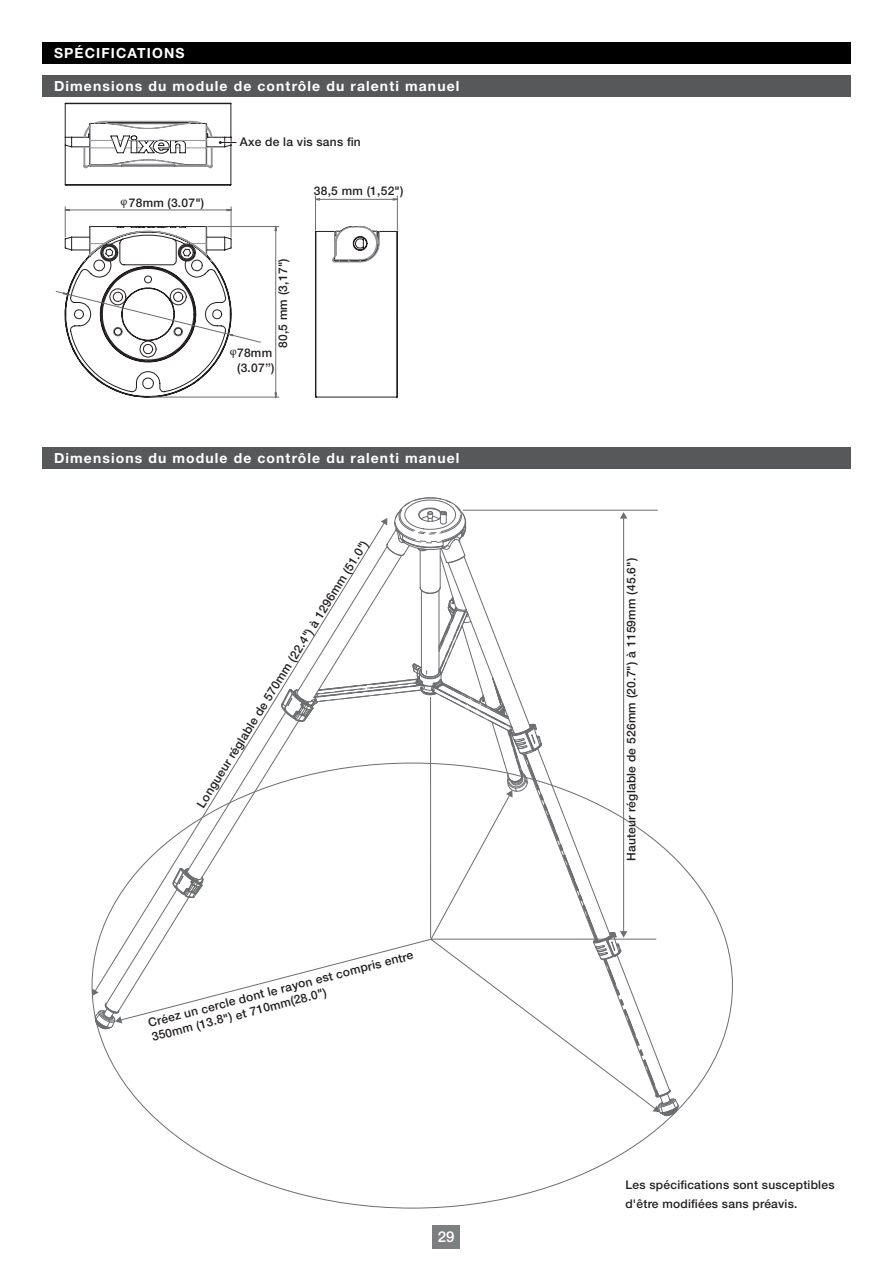
<style>
.page{position:relative;width:893px;height:1263px;background:#fff}
.page>*{position:absolute;margin:0;border:0;box-sizing:border-box;transform-origin:0 0}
.toc_main{font:500 15px "Helvetica Neue LT Std";color:#fff}
.toc_main-2{font:700 13.95px "Helvetica Neue LT Std";letter-spacing:.08em;color:#fff}
.toc_main-3{font:500 12px/19.5px "Helvetica Neue LT Std";letter-spacing:.02em;color:#231f20}
.t1{font:12px "Minion Pro";color:#231f20}
</style>
<div class="page">
<svg style="left:92px;top:497px;width:587px;height:619px"></svg>
<svg style="left:315px;top:195px;width:83px;height:203px"></svg>
<svg style="left:55px;top:102px;width:225px;height:296px"></svg>
<div style="left:432px;top:1225px;width:28px;height:24px;background:#7c7f80"></div>
<div style="left:42px;top:42px;width:808px;height:22px;background:#000001"></div>
<div style="left:42px;top:75px;width:808px;height:22px;background:#57585a"></div>
<div style="left:42px;top:447px;width:808px;height:22px;background:#57585a"></div>
<p class="toc_main-2" style="left:54px;top:44px;width:132px">SPÉCIFICATIONS</p>
<p class="toc_main-2" style="left:54px;top:78px;width:407px">Dimensions du module de contrôle du ralenti manuel</p>
<p class="t1" style="left:121px;top:193px;width:9px">φ</p>
<p class="toc_main-3" style="left:129px;top:193px;width:77px">78mm (3.07")</p>
<p class="toc_main-3" style="left:240px;top:132px;width:123px">Axe de la vis sans fin</p>
<p class="toc_main-3" style="left:273px;top:348px;width:91px;rotate:-90deg">80,5 mm (3,17")</p>
<p class="toc_main-3" style="left:237px;top:343px;width:36px">78mm</p>
<p class="toc_main-3" style="left:237px;top:357px;width:39px">(3.07’’)</p>
<p class="t1" style="left:230px;top:343px;width:9px">φ</p>
<p class="toc_main-3" style="left:314px;top:181px;width:91px">38,5 mm (1,52")</p>
<p class="toc_main-2" style="left:54px;top:449px;width:407px">Dimensions du module de contrôle du ralenti manuel</p>
<p class="toc_main-3" style="left:191px;top:801px;width:314px;rotate:-58deg">Longueur réglable de 570mm (22.4") à 1296mm (51.0")</p>
<p class="toc_main-3" style="left:146px;top:1012px;width:275px;rotate:-14deg">Créez un cercle dont le rayon est compris entre</p>
<p class="toc_main-3" style="left:150px;top:1027px;width:181px;rotate:-14deg">350mm (13.8") et 710mm(28.0")</p>
<p class="toc_main" style="left:438px;top:1227px;width:18px">29</p>
<p class="toc_main-3" style="left:621px;top:861px;width:305px;rotate:-90deg">Hauteur réglable de 526mm (20.7") à 1159mm (45.6")</p>
<p class="toc_main-3" style="left:625px;top:1174px;width:211px">Les spécifications sont susceptibles d'être modifiées sans préavis.</p>
</div>
